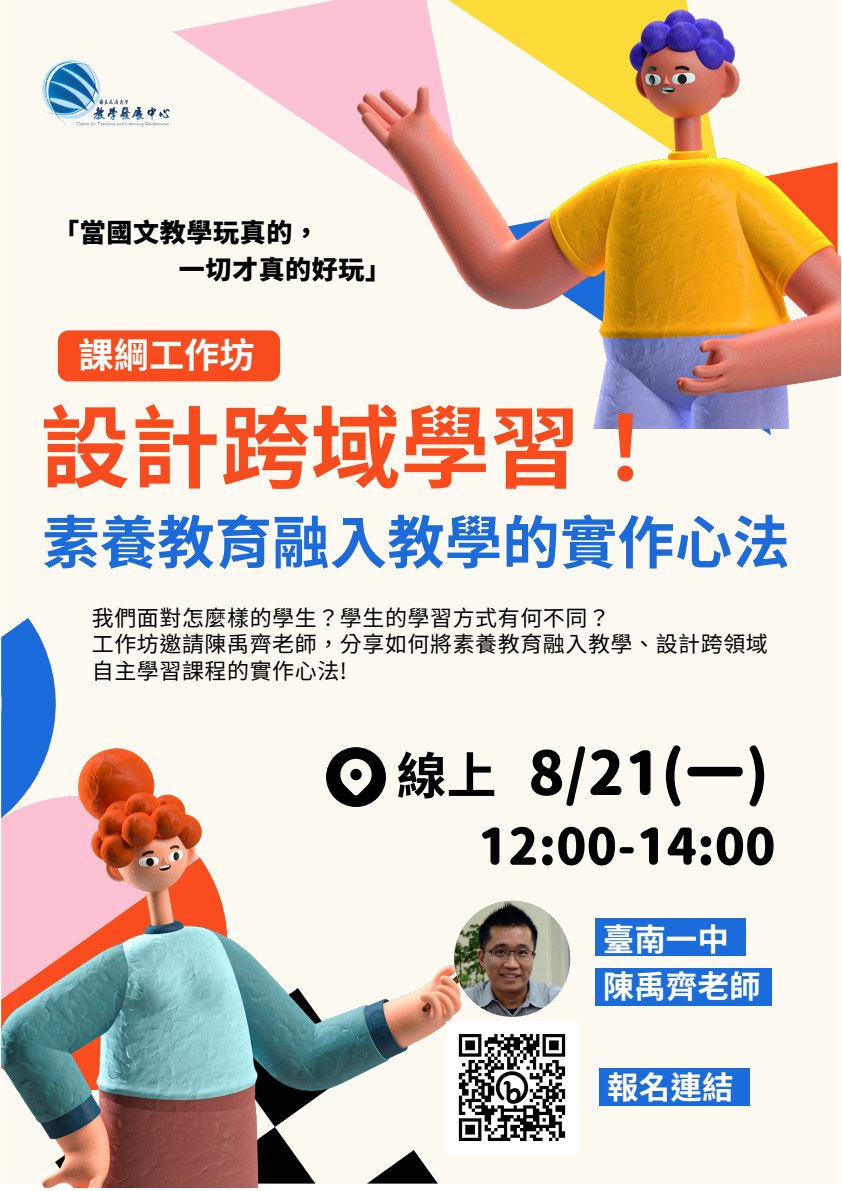
<style>
.page{position:relative;width:842px;height:1191px;background:#fff}
.page>*{position:absolute;margin:0;border:0;box-sizing:border-box;transform-origin:0 0}
.t1{font:700 90px "Noto Sans TC";color:#f84c1f}
.t2{font:60px "Gen Sen Rounded JP H";color:#000}
.t3{font:700 57.5px "Noto Sans TC";color:#1c6bda}
.t4{font:50px "Gen Sen Rounded JP H";color:#000}
.t5{font:700 35.25px "Noto Sans TC";color:#fff}
.t6{font:700 31.55px/47.2px "Noto Sans TC";color:#fff}
.t7{font:900 26px/37px "Noto Sans TC";letter-spacing:.025em;color:#000}
.t8{font:22px/26.4px "Noto Sans TC";letter-spacing:.025em;color:#000}
.s1{font-family:"Noto Sans TC";font-weight:700;font-size:50px}
</style>
<div class="page">
<div style="left:1px;top:0;width:837px;height:1183px;background:#fefaf1"></div>
<svg style="left:1px;top:618px;width:55px;height:131px"></svg>
<svg style="left:173px;top:0;width:255px;height:156px;fill:#fcc2d4"></svg>
<div style="left:448px;top:0;width:240px;height:9px;background:#fddb38"></div>
<img style="left:357px;top:9px;width:483px;height:419px">
<img style="left:1px;top:749px;width:524px;height:438px">
<img style="left:43px;top:61px;width:127px;height:65px">
<img style="left:447px;top:1021px;width:131px;height:132px">
<img style="left:454px;top:900px;width:116px;height:116px;border-radius:58px">
<div style="left:58px;top:330px;width:222px;height:51px;background:#f84c1f;border-radius:11px"></div>
<div style="left:595px;top:918px;width:150px;height:38px;background:#1b6bda"></div>
<div style="left:595px;top:968px;width:177px;height:37px;background:#1b6bda"></div>
<div style="left:599px;top:1068px;width:150px;height:38px;background:#1b6bda"></div>
<svg style="left:326px;top:747px;width:60px;height:60px"></svg>
<p class="t7" style="left:179px;top:214px;width:214px;text-indent:-125px">「當國文教學玩真的，<br>一切才真的好玩」</p>
<h3 class="t5" style="left:79px;top:335px;width:178px">課綱工作坊</h3>
<h1 class="t1" style="left:40px;top:397px;width:632px">設計跨域學習！</h1>
<h3 class="t3" style="left:42px;top:510px;width:749px">素養教育融入教學的實作心法</h3>
<p class="t8" style="left:92px;top:605px;width:677px">我們面對怎麼樣的學生？學生的學習方式有何不同？<br>工作坊邀請陳禹齊老師，分享如何將素養教育融入教學、設計跨領域自主學習課程的實作心法!</p>
<h2 class="t2" style="left:396px;top:739px;width:374px"><span class="s1">線上</span> 8/21(一)</h2>
<h3 class="t4" style="left:478px;top:818px;width:299px">12:00-14:00</h3>
<h3 class="t6" style="left:603px;top:916px;width:159px">臺南一中陳禹齊老師</h3>
<h3 class="t6" style="left:607px;top:1064px;width:128px">報名連結</h3>
</div>
